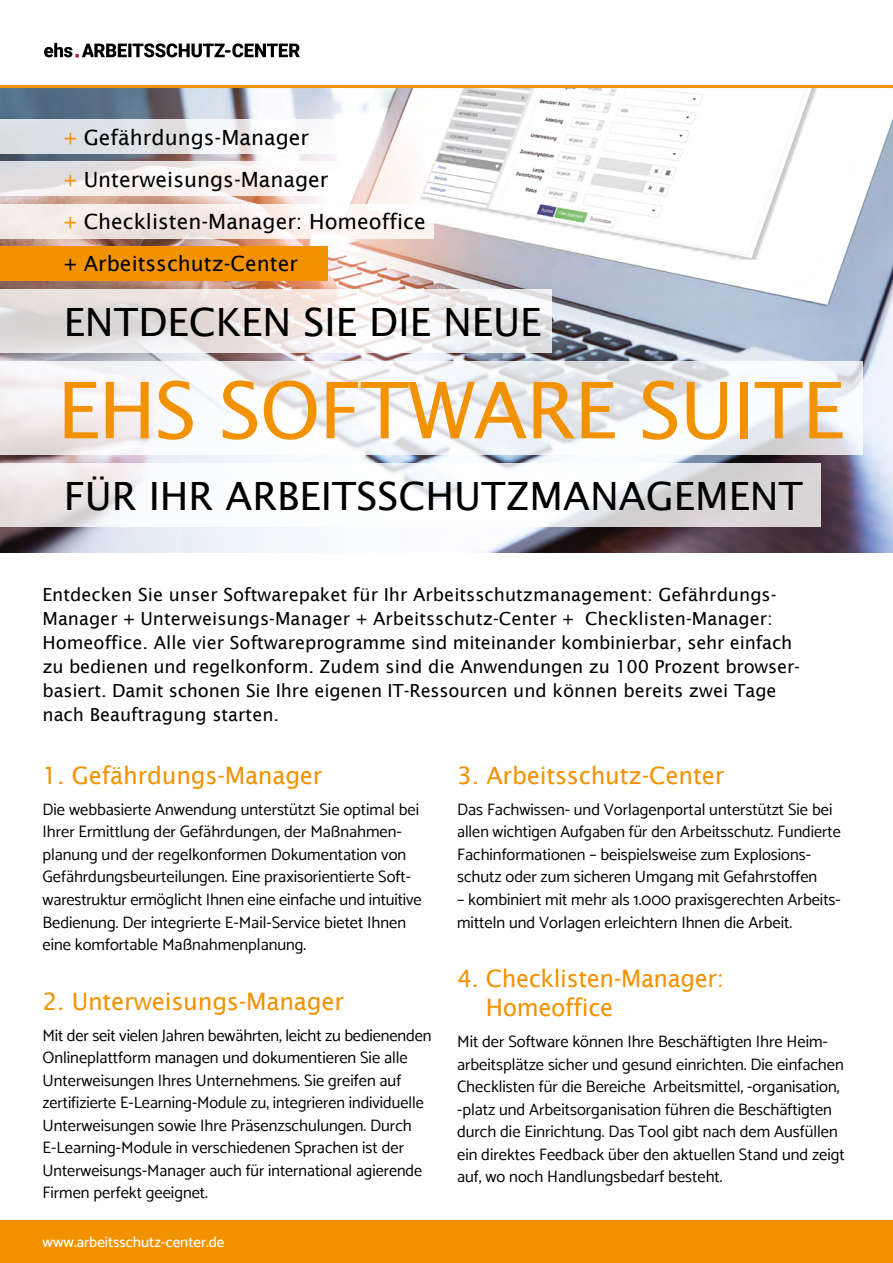
<style>
.page{position:relative;width:893px;height:1263px;background:#fff}
.page>*{position:absolute;margin:0;border:0;box-sizing:border-box;transform-origin:0 0}
.t1{font:78px "Lucida Sans";letter-spacing:-.015em;color:#f39200}
.t2{font:39px "Lucida Sans";color:#000}
.t3{font:24px/28.8px "Lucida Sans";letter-spacing:-.01em;color:#f39200}
.t4{font:21px/42px "Lucida Sans";color:#000}
.t5{font:18px/24px "Lucida Sans";color:#000}
.t6{font:16.5px/22.5px "Catamaran";color:#000}
.t7{font:500 15px "Catamaran";color:#fff}
.s1{color:#f39200}
</style>
<div class="page">
<div style="left:0;top:1220px;width:893px;height:43px;background:#f39200"></div>
<img style="left:0;top:88px;width:893px;height:465px">
<svg style="left:0;top:162px;width:340px;height:34px"></svg>
<svg style="left:0;top:119px;width:340px;height:34px;fill:#e1e4e7"></svg>
<svg style="left:0;top:204px;width:434px;height:34px;fill:#f7edea"></svg>
<div style="left:0;top:247px;width:327px;height:34px;background:#f39200"></div>
<svg style="left:0;top:361px;width:863px;height:94px;fill:#f5f6fa"></svg>
<svg style="left:0;top:463px;width:821px;height:64px"></svg>
<svg style="left:0;top:289px;width:552px;height:64px"></svg>
<hr style="left:0;top:85px;width:893px;height:3px;background:#f39200">
<img style="left:44px;top:42px;width:256px;height:16px">
<p class="t4" style="left:64px;top:117px;width:363px"><span class="s1">+</span> Gefährdungs-Manager<br><span class="s1">+</span> Unterweisungs-Manager<br><span class="s1">+</span> Checklisten-Manager: Homeoffice + Arbeitsschutz-Center</p>
<h2 class="t2" style="left:64px;top:300px;width:479px">ENTDECKEN SIE DIE NEUE</h2>
<h1 class="t1" style="left:57px;top:366px;width:788px">EHS SOFTWARE SUITE</h1>
<h2 class="t2" style="left:64px;top:474px;width:741px">FÜR IHR ARBEITSSCHUTZMANAGEMENT</h2>
<p class="t5" style="left:43px;top:582px;width:759px">Entdecken Sie unser Softwarepaket für Ihr Arbeitsschutzmanagement: Gefährdungs-Manager + Unterweisungs-Manager + Arbeitsschutz-Center + Checklisten-Manager:<br>Homeoffice. Alle vier Softwareprogramme sind miteinander kombinierbar, sehr einfach zu bedienen und regelkonform. Zudem sind die Anwendungen zu 100 Prozent browser&shy;basiert. Damit schonen Sie Ihre eigenen IT-Ressourcen und können bereits zwei Tage nach Beauftragung starten.</p>
<h3 class="t3" style="left:43px;top:761px;width:282px">1. Gefährdungs-Manager</h3>
<p class="t6" style="left:43px;top:798px;width:381px">Die webbasierte Anwendung unterstützt Sie optimal bei Ihrer Ermittlung der Gefährdungen, der Maßnahmen&shy;planung und der regelkonformen Dokumentation von Gefährdungsbeurteilungen. Eine praxisorientierte Soft&shy;warestruktur ermöglicht Ihnen eine einfache und intuitive Bedienung. Der integrierte E-Mail-Service bietet Ihnen eine komfortable Maßnahmenplanung.</p>
<h3 class="t3" style="left:43px;top:987px;width:303px">2. Unterweisungs-Manager</h3>
<p class="t6" style="left:43px;top:1024px;width:390px">Mit der seit vielen Jahren bewährten, leicht zu bedienenden Onlineplattform managen und dokumentieren Sie alle Unterweisungen Ihres Unternehmens. Sie greifen auf zertifizierte E-Learning-Module zu, integrieren individuelle Unterweisungen sowie Ihre Präsenzschulungen. Durch E-Learning-Module in verschiedenen Sprachen ist der Unterweisungs-Manager auch für international agierende Firmen perfekt geeignet.</p>
<p class="t7" style="left:43px;top:1233px;width:183px">www.arbeitsschutz-center.de</p>
<h3 class="t3" style="left:457px;top:761px;width:269px">3. Arbeitsschutz-Center</h3>
<p class="t6" style="left:457px;top:798px;width:385px">Das Fachwissen- und Vorlagenportal unterstützt Sie bei allen wichtigen Aufgaben für den Arbeitsschutz. Fundierte Fachinformationen – beispielsweise zum Explosions&shy;schutz oder zum sicheren Umgang mit Gefahrstoffen</p>
<p class="t6" style="left:457px;top:888px;width:385px">– kombiniert mit mehr als 1.000 praxisgerechten Arbeits&shy;mitteln und Vorlagen erleichtern Ihnen die Arbeit.</p>
<h3 class="t3" style="left:486px;top:964px;width:240px;text-indent:-29px">4. Checklisten-Manager:<br>Homeoffice</h3>
<p class="t6" style="left:457px;top:1030px;width:389px">Mit der Software können Ihre Beschäftigten Ihre Heim&shy;arbeitsplätze sicher und gesund einrichten. Die einfachen Checklisten für die Bereiche Arbeitsmittel, -organisation, -platz und Arbeitsorganisation führen die Beschäftigten durch die Einrichtung. Das Tool gibt nach dem Ausfüllen ein direktes Feedback über den aktuellen Stand und zeigt auf, wo noch Handlungsbedarf besteht.</p>
</div>
